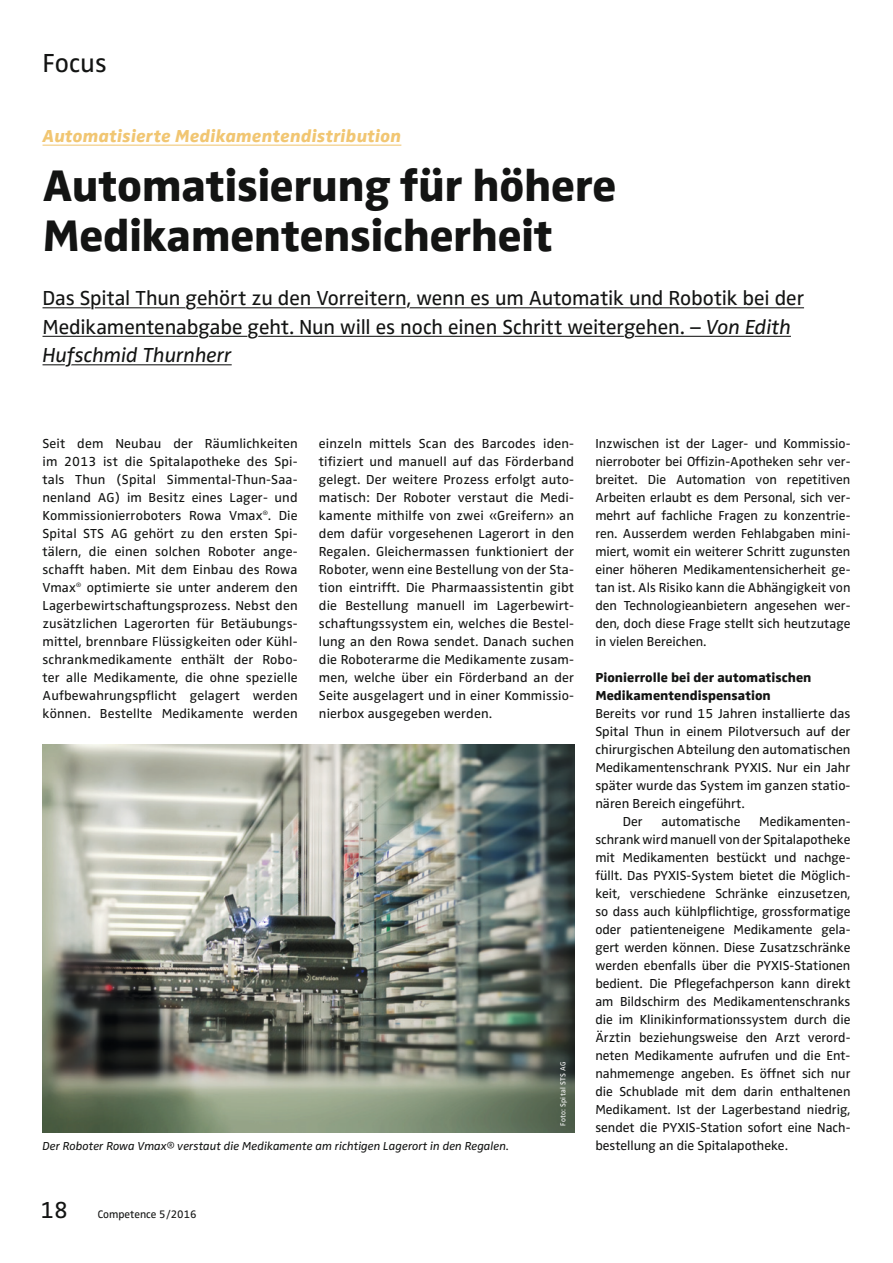
<style>
.page{position:relative;width:893px;height:1263px;background:#fff}
.page>*{position:absolute;margin:0;border:0;box-sizing:border-box;transform-origin:0 0}
.t1{font:800 45.75px/50.2px "Zwo Pro";letter-spacing:-.01em;color:#131413}
.t2{font:27px "Zwo Pro";color:#131413}
.t3{font:21px/28.5px "Zwo Pro";letter-spacing:-.005em;color:#131413}
.t4{font:italic 800 18px "Zwo Pro";letter-spacing:.015em;color:#f1c672}
.t5{font:13.5px/18px "Zwo Pro";color:#131413;text-align:justify}
.t6{font:800 13.5px/18px "Zwo Pro";letter-spacing:.005em;color:#131413}
.t7{font:italic 12px "Zwo Pro";color:#131413}
.t8{font:11.25px "Zwo Pro";color:#131413}
.t9{font:7.5px "Zwo Pro";letter-spacing:.035em;color:#fff}
.s1{font-style:italic}
.s2{font-size:24px}
</style>
<div class="page">
<svg style="left:42px;top:144px;width:360px;height:2px"></svg>
<svg style="left:42px;top:307px;width:762px;height:59px"></svg>
<img style="left:43px;top:744px;width:531px;height:388px">
<h2 class="t2" style="left:43px;top:53px;width:66px">Focus</h2>
<h3 class="t4" style="left:43px;top:129px;width:360px">Automatisierte Medikamentendistribution</h3>
<h1 class="t1" style="left:43px;top:165px;width:575px">Automatisierung für höhere<br>Medikamentensicherheit</h1>
<h3 class="t3" style="left:43px;top:286px;width:763px">Das Spital Thun gehört zu den Vorreitern, wenn es um Automatik und Robotik bei der<br>Medikamentenabgabe geht. Nun will es noch einen Schritt weitergehen. – <span class="s1">Von Edith<br>Hufschmid Thurnherr</span></h3>
<p class="t5" style="left:43px;top:436px;width:257px">Seit dem Neubau der Räumlichkeiten im 2013 ist die Spitalapotheke des Spi&shy;tals Thun (Spital Simmental-Thun-Saa&shy;nenland AG) im Besitz eines Lager- und Kommissionierroboters Rowa Vmax<sup>®</sup>. Die Spital STS AG gehört zu den ersten Spi&shy;tälern, die einen solchen Roboter ange&shy;schafft haben. Mit dem Einbau des Rowa Vmax<sup>®</sup> optimierte sie unter anderem den Lagerbewirtschaftungsprozess. Nebst den zusätzlichen Lagerorten für Betäubungs&shy;mittel, brennbare Flüssigkeiten oder Kühl&shy;schrankmedikamente enthält der Robo&shy;ter alle Medikamente, die ohne spezielle Aufbewahrungspflicht gelagert werden können. Bestellte Medikamente werden</p>
<p class="t5" style="left:319px;top:436px;width:257px">einzeln mittels Scan des Barcodes iden&shy;tifiziert und manuell auf das Förderband gelegt. Der weitere Prozess erfolgt auto&shy;matisch: Der Roboter verstaut die Medi&shy;kamente mithilfe von zwei «Greifern» an dem dafür vorgesehenen Lagerort in den Regalen. Gleichermassen funktioniert der Roboter, wenn eine Bestellung von der Sta&shy;tion eintrifft. Die Pharmaassistentin gibt die Bestellung manuell im Lagerbewirt&shy;schaftungssystem ein, welches die Bestel&shy;lung an den Rowa sendet. Danach suchen die Roboterarme die Medikamente zusam&shy;men, welche über ein Förderband an der Seite ausgelagert und in einer Kommissio&shy;nierbox ausgegeben werden.</p>
<p class="t5" style="left:595px;top:436px;width:257px">Inzwischen ist der Lager- und Kommissio&shy;nierroboter bei Offizin-Apotheken sehr ver&shy;breitet. Die Automation von repetitiven Arbeiten erlaubt es dem Personal, sich ver&shy;mehrt auf fachliche Fragen zu konzentrie&shy;ren. Ausserdem werden Fehlabgaben mini&shy;miert, womit ein weiterer Schritt zugunsten einer höheren Medikamentensicherheit ge&shy;tan ist. Als Risiko kann die Abhängigkeit von den Technologieanbietern angesehen wer&shy;den, doch diese Frage stellt sich heutzutage in vielen Bereichen.</p>
<p class="t6" style="left:595px;top:670px;width:218px">Pionierrolle bei der automatischen<br>Medikamentendispensation</p>
<p class="t5" style="left:595px;top:706px;width:257px">Bereits vor rund 15 Jahren installierte das</p>
<p class="t5" style="left:595px;top:724px;width:257px">Spital Thun in einem Pilotversuch auf der</p>
<p class="t5" style="left:595px;top:742px;width:257px">chirurgischen Abteilung den automatischen</p>
<p class="t5" style="left:595px;top:760px;width:257px">Medikamentenschrank PYXIS. Nur ein Jahr</p>
<p class="t5" style="left:595px;top:778px;width:257px">später wurde das System im ganzen statio-</p>
<p class="t5" style="left:595px;top:796px;width:151px">nären Bereich eingeführt.</p>
<p class="t5" style="left:623px;top:814px;width:21px">Der</p>
<p class="t5" style="left:662px;top:814px;width:80px">automatische</p>
<p class="t5" style="left:595px;top:814px;width:257px;text-indent:164px">Medikamenten&shy;schrank wird manuell von der Spitalapotheke mit Medikamenten bestückt und nachge&shy;füllt. Das PYXIS-System bietet die Möglich&shy;keit, verschiedene Schränke einzusetzen, so dass auch kühlpflichtige, grossformatige oder patienteneigene Medikamente gela&shy;gert werden können. Diese Zusatzschränke werden ebenfalls über die PYXIS-Stationen bedient. Die Pflegefachperson kann direkt am Bildschirm des Medikamentenschranks die im Klinikinformationssystem durch die Ärztin beziehungsweise den Arzt verord&shy;neten Medikamente aufrufen und die Ent&shy;nahmemenge angeben. Es öffnet sich nur die Schublade mit dem darin enthaltenen Medikament. Ist der Lagerbestand niedrig, sendet die PYXIS-Station sofort eine Nach-</p>
<p class="t9" style="left:560px;top:1126px;width:65px;rotate:-90deg">Foto: Spital STS AG</p>
<p class="t7" style="left:43px;top:1142px;width:468px">Der Roboter Rowa Vmax® verstaut die Medikamente am richtigen Lagerort in den Regalen.</p>
<p class="t5" style="left:595px;top:1138px;width:194px">bestellung an die Spitalapotheke.</p>
<p class="t8" style="left:40px;top:1210px;width:158px"><span class="s2">18</span> Competence 5/2016</p>
</div>
